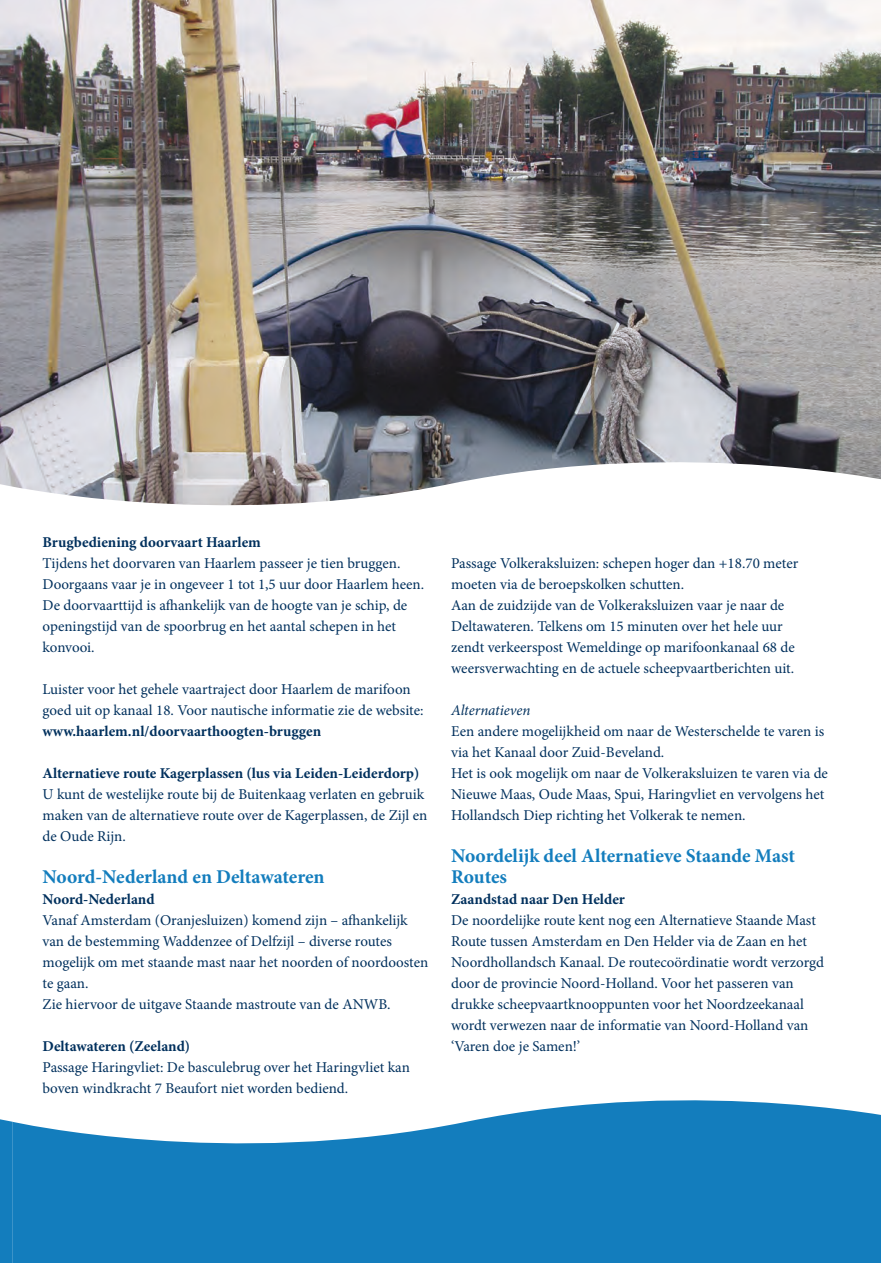
<style>
.page{position:relative;width:881px;height:1263px;background:#fff}
.page>*{position:absolute;margin:0;border:0;box-sizing:border-box;transform-origin:0 0}
.platte_tekst{font:700 19.5px/21px "Minion Pro";letter-spacing:-.005em;color:#137dbd}
.platte_tekst-2{font:15px/21px "Minion Pro";color:#00305d}
.platte_tekst-3{font:700 15px "Minion Pro";color:#00305d}
.platte_tekst-4{font:italic 15px "Minion Pro";letter-spacing:-.005em;color:#00305d}
.s1{font-weight:700}
</style>
<div class="page">
<img style="left:0;top:0;width:880px;height:435px">
<svg style="left:0;top:1119px;width:13px;height:144px;background:#1880be"></svg>
<svg style="left:13px;top:1100px;width:867px;height:163px;background:#328ec5"></svg>
<svg style="left:0;top:435px;width:880px;height:71px"></svg>
<p class="platte_tekst-3" style="left:43px;top:531px;width:220px">Brugbediening doorvaart Haarlem</p>
<p class="platte_tekst-2" style="left:43px;top:552px;width:383px">Tijdens het doorvaren van Haarlem passeer je tien bruggen.<br>Doorgaans vaar je in ongeveer 1 tot 1,5 uur door Haarlem heen.<br>De doorvaarttijd is afhankelijk van de hoogte van je schip, de openingstijd van de spoorbrug en het aantal schepen in het konvooi.</p>
<p class="platte_tekst-2" style="left:43px;top:678px;width:382px">Luister voor het gehele vaartraject door Haarlem de marifoon goed uit op kanaal 18. Voor nautische informatie zie de website: <span class="s1">www.haarlem.nl/doorvaarthoogten-bruggen</span></p>
<p class="platte_tekst-3" style="left:43px;top:762px;width:378px">Alternatieve route Kagerplassen (lus via Leiden-Leiderdorp)</p>
<p class="platte_tekst-2" style="left:43px;top:783px;width:386px">U kunt de westelijke route bij de Buitenkaag verlaten en gebruik maken van de alternatieve route over de Kagerplassen, de Zijl en de Oude Rijn.</p>
<p class="platte_tekst" style="left:43px;top:866px;width:283px">Noord-Nederland en Deltawateren</p>
<p class="platte_tekst-3" style="left:43px;top:888px;width:114px">Noord-Nederland</p>
<p class="platte_tekst-2" style="left:43px;top:909px;width:387px">Vanaf Amsterdam (Oranjesluizen) komend zijn – afhankelijk van de bestemming Waddenzee of Delfzijl – diverse routes mogelijk om met staande mast naar het noorden of noordoosten te gaan.</p>
<p class="platte_tekst-2" style="left:43px;top:993px;width:349px">Zie hiervoor de uitgave Staande mastroute van de ANWB.</p>
<p class="platte_tekst-3" style="left:43px;top:1035px;width:149px">Deltawateren (Zeeland)</p>
<p class="platte_tekst-2" style="left:43px;top:1056px;width:369px">Passage Haringvliet: De basculebrug over het Haringvliet kan boven windkracht 7 Beaufort niet worden bediend.</p>
<p class="platte_tekst-2" style="left:451px;top:552px;width:348px">Passage Volkeraksluizen: schepen hoger dan +18.70 meter moeten via de beroepskolken schutten.</p>
<p class="platte_tekst-2" style="left:451px;top:594px;width:345px">Aan de zuidzijde van de Volkeraksluizen vaar je naar de Deltawateren. Telkens om 15 minuten over het hele uur zendt verkeerspost Wemeldinge op marifoonkanaal 68 de weersverwachting en de actuele scheepvaartberichten uit.</p>
<p class="platte_tekst-4" style="left:451px;top:699px;width:81px">Alternatieven</p>
<p class="platte_tekst-2" style="left:451px;top:720px;width:374px">Een andere mogelijkheid om naar de Westerschelde te varen is via het Kanaal door Zuid-Beveland.</p>
<p class="platte_tekst-2" style="left:451px;top:762px;width:378px">Het is ook mogelijk om naar de Volkeraksluizen te varen via de<br>Nieuwe Maas, Oude Maas, Spui, Haringvliet en vervolgens het<br>Hollandsch Diep richting het Volkerak te nemen.</p>
<p class="platte_tekst" style="left:451px;top:845px;width:345px">Noordelijk deel Alternatieve Staande Mast<br>Routes</p>
<p class="platte_tekst-3" style="left:451px;top:888px;width:175px">Zaandstad naar Den Helder</p>
<p class="platte_tekst-2" style="left:451px;top:909px;width:374px">De noordelijke route kent nog een Alternatieve Staande Mast Route tussen Amsterdam en Den Helder via de Zaan en het Noordhollandsch Kanaal. De routecoördinatie wordt verzorgd door de provincie Noord-Holland. Voor het passeren van drukke scheepvaartknooppunten voor het Noordzeekanaal wordt verwezen naar de informatie van Noord-Holland van ‘Varen doe je Samen!’</p>
</div>
